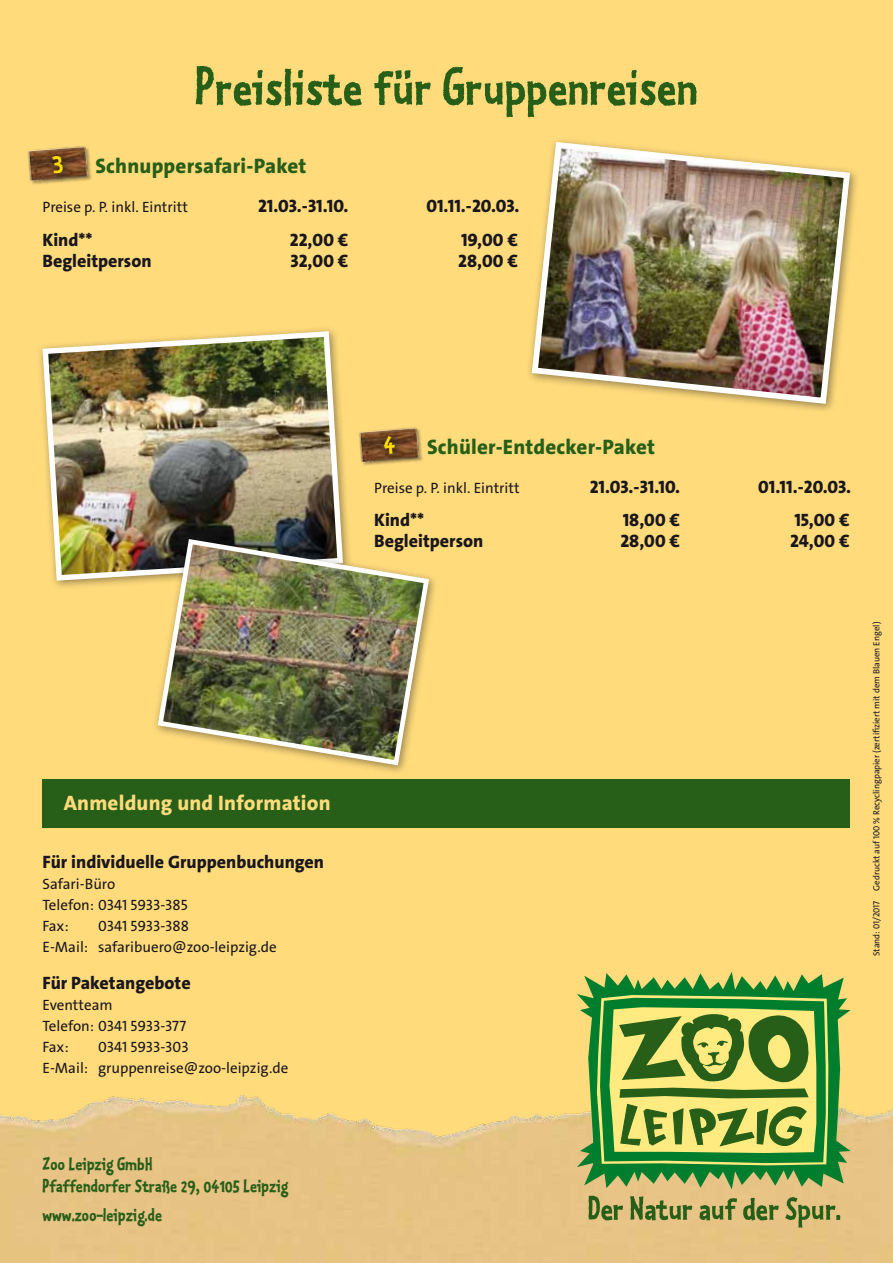
<style>
.page{position:relative;width:893px;height:1263px;background:#ffdb7b}
.page>*{position:absolute;margin:0;border:0;box-sizing:border-box;transform-origin:0 0}
.t1{font:54px "Kosmik Bold Three";letter-spacing:.01em;color:#275e18}
.t2{font:800 21px "The Sans Os F";letter-spacing:.01em;color:#275e18}
.t3{font:800 21px "The Sans Os F";letter-spacing:.01em;color:#ffdb7b}
.t4{font:19.5px/22.5px "Kosmik Bold Two";color:#275e18}
.t5{font:800 18px "The Sans Os F";color:#1a171c}
.t6{font:15px/21px "The Sans Os F";color:#1a171c}
.t7{font:9px "The Sans Os F";color:#1a171c}
</style>
<div class="page">
<img style="left:0;top:1095px;width:893px;height:168px">
<svg style="left:577px;top:972px;width:273px;height:217px"></svg>
<svg style="left:588px;top:1196px;width:35px;height:24px"></svg>
<svg style="left:630px;top:1196px;width:62px;height:24px"></svg>
<svg style="left:699px;top:1198px;width:38px;height:22px"></svg>
<svg style="left:743px;top:1198px;width:36px;height:22px"></svg>
<svg style="left:785px;top:1197px;width:55px;height:31px;background:#b0a665"></svg>
<img style="left:40px;top:329px;width:306px;height:254px">
<div style="left:43px;top:779px;width:807px;height:49px;background:#275e18"></div>
<img style="left:529px;top:140px;width:324px;height:267px">
<div style="left:152px;top:533px;width:287px;height:242px;background:#1a171c;opacity:.45"></div>
<img style="left:155px;top:536px;width:277px;height:232px">
<img style="left:27px;top:146px;width:65px;height:39px">
<div style="left:49px;top:152px;width:23px;height:31px;background:#1a171c;opacity:.75"></div>
<img style="left:359px;top:427px;width:64px;height:39px">
<div style="left:380px;top:432px;width:24px;height:31px;background:#1a171c;opacity:.75"></div>
<svg style="left:52px;top:155px;width:12px;height:19px"></svg>
<svg style="left:383px;top:435px;width:13px;height:19px"></svg>
<h1 class="t1" style="left:195px;top:51px;width:504px">Preisliste für Gruppenreisen</h1>
<h2 class="t2" style="left:96px;top:152px;width:212px">Schnuppersafari-Paket</h2>
<p class="t6" style="left:43px;top:197px;width:147px">Preise p. P. inkl. Eintritt</p>
<p class="t5" style="left:258px;top:195px;width:92px">21.03.-31.10.</p>
<p class="t5" style="left:427px;top:195px;width:95px">01.11.-20.03.</p>
<p class="t5" style="left:43px;top:228px;width:52px">Kind**</p>
<p class="t5" style="left:290px;top:228px;width:60px">22,00 €</p>
<p class="t5" style="left:461px;top:228px;width:59px">19,00 €</p>
<p class="t5" style="left:43px;top:249px;width:111px">Begleitperson</p>
<p class="t5" style="left:291px;top:249px;width:59px">32,00 €</p>
<p class="t5" style="left:458px;top:249px;width:61px">28,00 €</p>
<h2 class="t3" style="left:64px;top:789px;width:268px">Anmeldung und Information</h2>
<p class="t5" style="left:43px;top:851px;width:283px">Für individuelle Gruppenbuchungen</p>
<p class="t6" style="left:43px;top:874px;width:147px">Safari-Büro<br>Telefon: 0341 5933-385<br>Fax:</p>
<p class="t6" style="left:43px;top:916px;width:236px;text-indent:55px">0341 5933-388<br>E-Mail: safaribuero@zoo-leipzig.de</p>
<p class="t5" style="left:43px;top:971px;width:150px">Für Paketangebote</p>
<p class="t6" style="left:43px;top:994px;width:145px">Eventteam<br>Telefon: 0341 5933-377<br>Fax:</p>
<p class="t6" style="left:43px;top:1036px;width:247px;text-indent:55px">0341 5933-303<br>E-Mail: gruppenreise@zoo-leipzig.de</p>
<h3 class="t4" style="left:43px;top:1152px;width:247px">Zoo Leipzig GmbH<br>Pfaffendorfer Straße 29, 04105 Leipzig</h3>
<h3 class="t4" style="left:43px;top:1203px;width:121px">www.zoo-leipzig.de</h3>
<h2 class="t2" style="left:427px;top:433px;width:229px">Schüler-Entdecker-Paket</h2>
<p class="t6" style="left:374px;top:478px;width:147px">Preise p. P. inkl. Eintritt</p>
<p class="t5" style="left:590px;top:475px;width:92px">21.03.-31.10.</p>
<p class="t5" style="left:758px;top:475px;width:95px">01.11.-20.03.</p>
<p class="t5" style="left:374px;top:508px;width:52px">Kind**</p>
<p class="t5" style="left:623px;top:508px;width:59px">18,00 €</p>
<p class="t5" style="left:794px;top:508px;width:57px">15,00 €</p>
<p class="t5" style="left:374px;top:529px;width:111px">Begleitperson</p>
<p class="t5" style="left:620px;top:529px;width:61px">28,00 €</p>
<p class="t5" style="left:790px;top:529px;width:61px">24,00 €</p>
<p class="t7" style="left:871px;top:956px;width:336px;rotate:-90deg">Stand: 01/2017 Gedruckt auf 100 % Recyclingpapier (zertifiziert mit dem Blauen Engel)</p>
</div>
